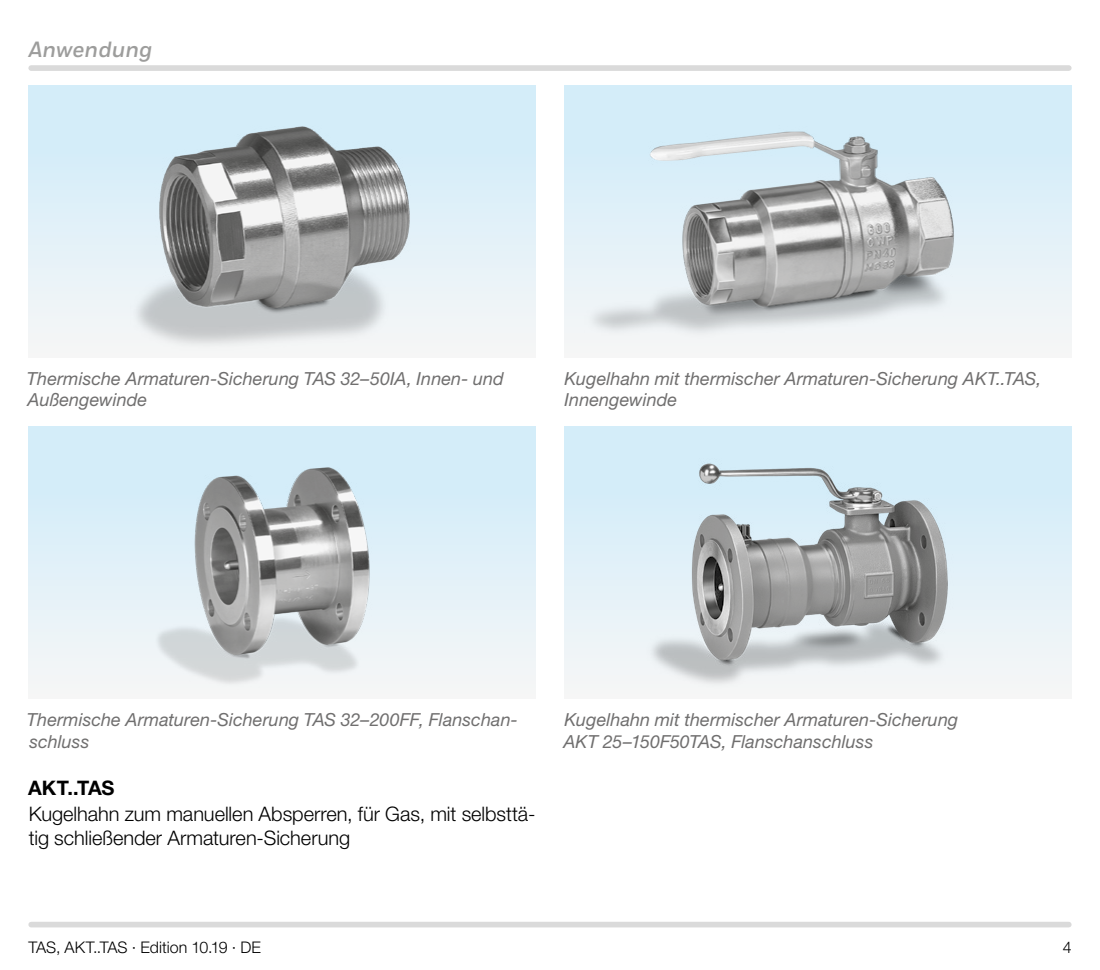
<style>
.page{position:relative;width:1100px;height:970px;background:#fff}
.page>*{position:absolute;margin:0;border:0;box-sizing:border-box;transform-origin:0 0}
.t1{font:italic 700 22px "Honeywell Sans";color:#9d9d9c}
.t2{font:300 20px/24px "Helvetica Neue LT Pro";letter-spacing:-.005em;color:#000}
.t3{font:700 20px "Helvetica Neue LT Pro";color:#000}
.t4{font:italic 18px/21.6px "Helvetica Neue LT Pro";letter-spacing:.005em;color:#706f6f}
.t5{font:300 16px "Helvetica Neue LT Pro";letter-spacing:-.005em;color:#000}
</style>
<div class="page">
<div style="left:31px;top:921px;width:1038px;height:6px;background:#dadada"></div>
<div style="left:31px;top:65px;width:1038px;height:6px;background:#dadada"></div>
<div style="left:28px;top:85px;width:508px;height:272px;background:linear-gradient(to bottom,#ceebfa,#f5f6f7)"></div>
<img style="left:131px;top:85px;width:303px;height:272px">
<div style="left:28px;top:426px;width:508px;height:273px;background:linear-gradient(to bottom,#ceebfa,#f5f6f7)"></div>
<img style="left:140px;top:426px;width:284px;height:273px">
<div style="left:564px;top:85px;width:507px;height:272px;background:linear-gradient(to bottom,#ceebfa,#f5f6f7)"></div>
<img style="left:584px;top:85px;width:467px;height:272px">
<div style="left:564px;top:426px;width:507px;height:273px;background:linear-gradient(to bottom,#ceebfa,#f5f6f7)"></div>
<img style="left:634px;top:426px;width:367px;height:273px">
<p class="t1" style="left:28px;top:36px;width:126px">Anwendung</p>
<p class="t4" style="left:27px;top:367px;width:478px">Thermische Armaturen-Sicherung TAS 32–50IA, Innen- und<br>Außengewinde</p>
<p class="t4" style="left:565px;top:367px;width:478px">Kugelhahn mit thermischer Armaturen-Sicherung AKT..TAS,<br>Innengewinde</p>
<p class="t4" style="left:27px;top:708px;width:492px">Thermische Armaturen-Sicherung TAS 32–200FF, Flanschan&shy;schluss</p>
<p class="t3" style="left:28px;top:775px;width:88px">AKT..TAS</p>
<p class="t2" style="left:29px;top:801px;width:508px">Kugelhahn zum manuellen Absperren, für Gas, mit selbsttä&shy;tig schließender Armaturen-Sicherung</p>
<p class="t4" style="left:563px;top:708px;width:396px">Kugelhahn mit thermischer Armaturen-Sicherung<br>AKT 25–150F50TAS, Flanschanschluss</p>
<p class="t5" style="left:28px;top:937px;width:234px">TAS, AKT..TAS · Edition 10.19 · DE</p>
<p class="t5" style="left:1063px;top:937px;width:10px">4</p>
</div>
